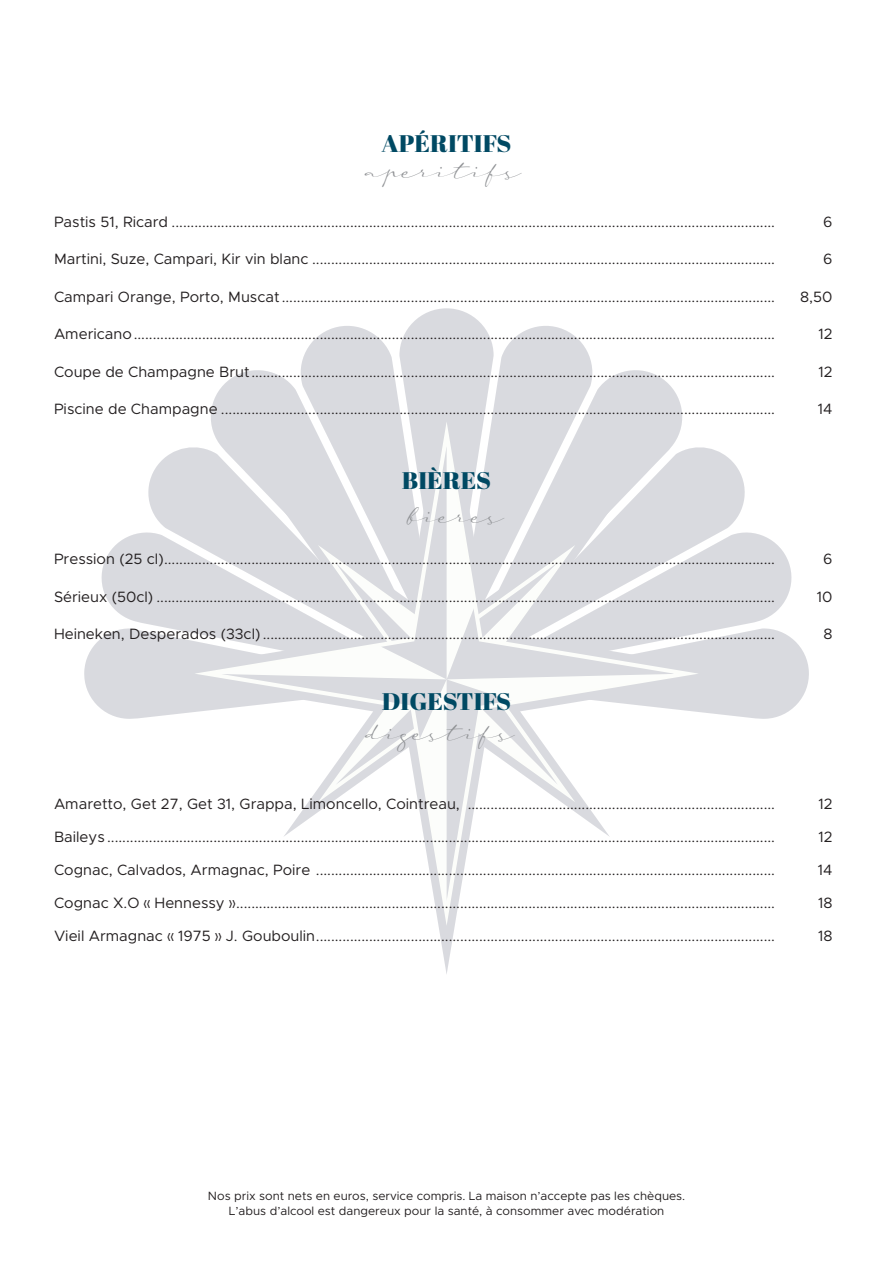
<style>
.page{position:relative;width:893px;height:1263px;background:#fff}
.page>*{position:absolute;margin:0;border:0;box-sizing:border-box;transform-origin:0 0}
.t1{font:28.2px "a Auto Signature";color:#8f9194}
.t2{font:24px "Abril Fatface";color:#004963;scale:1.04 1}
.t3{font:15px "Metropolis";color:#231f20}
.t4{font:12px/14.4px "Metropolis";color:#231f20;text-align:center}
.s1{font-family:"Century Gothic"}
</style>
<div class="page">
<svg style="left:84px;top:308px;width:725px;height:605px"></svg>
<p class="t2" style="left:381px;top:126px;width:127px">APÉRITIFS</p>
<p class="t1" style="left:367px;top:151px;width:156px">aperitifs</p>
<p class="t3" style="left:54px;top:212px;width:723px">Pastis 51, Ricard ...............................................................................................................................................................</p>
<p class="t3" style="left:823px;top:212px;width:11px">6</p>
<p class="t3" style="left:54px;top:250px;width:723px">Martini, Suze, Campari, Kir vin blanc ..........................................................................................................................</p>
<p class="t3" style="left:823px;top:250px;width:11px">6</p>
<p class="t3" style="left:54px;top:287px;width:723px">Campari Orange, Porto, Muscat..................................................................................................................................</p>
<p class="t3" style="left:800px;top:287px;width:34px">8,50</p>
<p class="t3" style="left:54px;top:325px;width:723px">Americano.........................................................................................................................................................................</p>
<p class="t3" style="left:818px;top:325px;width:16px">12</p>
<p class="t3" style="left:54px;top:362px;width:723px">Coupe de Champagne Brut..........................................................................................................................................</p>
<p class="t3" style="left:818px;top:362px;width:16px">12</p>
<p class="t3" style="left:54px;top:400px;width:723px">Piscine de Champagne ..................................................................................................................................................</p>
<p class="t3" style="left:818px;top:400px;width:16px">14</p>
<p class="t2" style="left:402px;top:464px;width:87px">BIÈRES</p>
<p class="t1" style="left:408px;top:496px;width:97px">bieres</p>
<p class="t3" style="left:54px;top:550px;width:723px">Pression (25 cl).................................................................................................................................................................</p>
<p class="t3" style="left:823px;top:550px;width:11px">6</p>
<p class="t3" style="left:54px;top:587px;width:723px">Sérieux (50cl) ...................................................................................................................................................................</p>
<p class="t3" style="left:817px;top:587px;width:17px">10</p>
<p class="t3" style="left:54px;top:625px;width:723px">Heineken, Desperados (33cl).......................................................................................................................................</p>
<p class="t3" style="left:823px;top:625px;width:11px">8</p>
<p class="t2" style="left:382px;top:684px;width:126px">DIGESTIFS</p>
<p class="t1" style="left:367px;top:713px;width:149px">digestifs</p>
<p class="t3" style="left:54px;top:794px;width:723px">Amaretto, Get 27, Get 31, Grappa, Limoncello, Cointreau, .................................................................................</p>
<p class="t3" style="left:818px;top:794px;width:16px">12</p>
<p class="t3" style="left:54px;top:827px;width:723px">Baileys ................................................................................................................................................................................</p>
<p class="t3" style="left:818px;top:827px;width:16px">12</p>
<p class="t3" style="left:54px;top:860px;width:723px">Cognac, Calvados, Armagnac, Poire .........................................................................................................................</p>
<p class="t3" style="left:818px;top:860px;width:16px">14</p>
<p class="t3" style="left:54px;top:893px;width:723px">Cognac X.O <span class="s1">«</span> Hennessy <span class="s1">»</span>..............................................................................................................................................</p>
<p class="t3" style="left:818px;top:893px;width:16px">18</p>
<p class="t3" style="left:54px;top:926px;width:723px">Vieil Armagnac <span class="s1">«</span> 1975 <span class="s1">»</span> J. Gouboulin.........................................................................................................................</p>
<p class="t3" style="left:818px;top:926px;width:16px">18</p>
<p class="t4" style="left:208px;top:1189px;width:479px">Nos prix sont nets en euros, service compris. La maison n’accepte pas les chèques.<br>L’abus d’alcool est dangereux pour la santé, à consommer avec modération</p>
</div>
